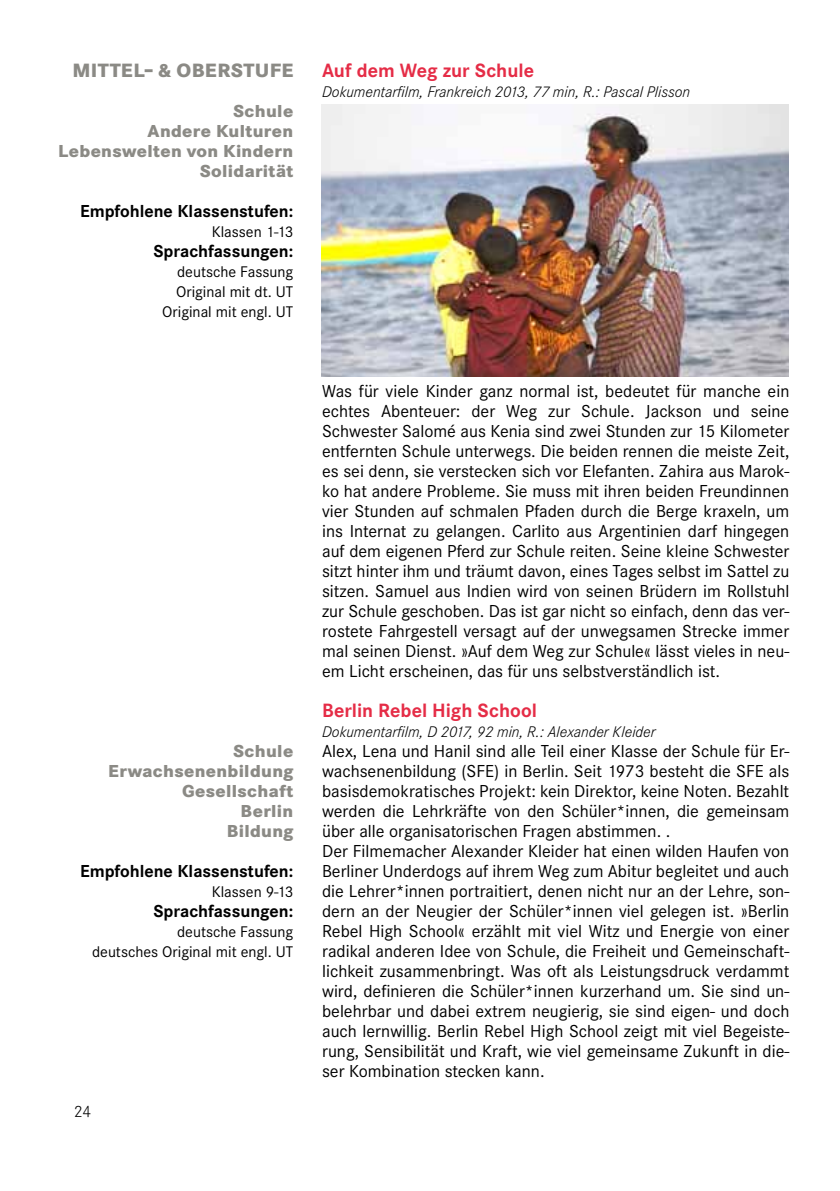
<style>
.page{position:relative;width:840px;height:1191px;background:#fff}
.page>*{position:absolute;margin:0;border:0;box-sizing:border-box;transform-origin:0 0}
.t1{font:700 20px "Corporate S";color:#e52c46}
.t2{font:800 20px "Corporate S";color:#8b8a85}
.t3{font:18px/20px "Corporate S";color:#000;text-align:justify}
.t4{font:800 18px/20px "Corporate S";letter-spacing:.02em;color:#8b8a85;text-align:right}
.t5{font:700 18px "Corporate S";color:#000}
.t6{font:300 17px "Corporate S";color:#000}
.t7{font:16px/20px "Corporate S";color:#000;text-align:right}
.t8{font:italic 300 16px "Corporate S";color:#000}
.s1{font-size:25px}
</style>
<div class="page">
<img style="left:321px;top:105px;width:467px;height:272px">
<p class="t2" style="left:73px;top:58px;width:30px">Mittel</p>
<p class="t2" style="left:145px;top:58px;width:61px"><span class="s1">-</span> &amp; Oberst</p>
<p class="t2" style="left:255px;top:58px;width:27px">ufe</p>
<p class="t4" style="left:58px;top:101px;width:236px">Schule<br>Andere Kulturen<br>Lebenswelten von Kindern<br>Solidarität</p>
<p class="t5" style="left:80px;top:200px;width:214px">Empfohlene Klassenstufen:</p>
<p class="t7" style="left:212px;top:222px;width:83px">Klassen 1-13</p>
<p class="t5" style="left:153px;top:240px;width:141px">Sprachfassungen:</p>
<p class="t7" style="left:162px;top:262px;width:132px">deutsche Fassung<br>Original mit dt. UT<br>Original mit engl. UT</p>
<p class="t4" style="left:108px;top:741px;width:186px">Schule<br>Erwachsenenbildung<br>Gesellschaft<br>Berlin<br>Bildung</p>
<p class="t5" style="left:80px;top:860px;width:214px">Empfohlene Klassenstufen:</p>
<p class="t7" style="left:212px;top:882px;width:83px">Klassen 9-13</p>
<p class="t5" style="left:153px;top:900px;width:141px">Sprachfassungen:</p>
<p class="t7" style="left:92px;top:922px;width:202px">deutsche Fassung<br>deutsches Original mit engl. UT</p>
<p class="t6" style="left:74px;top:1102px;width:19px">24</p>
<p class="t1" style="left:322px;top:59px;width:213px">Auf dem Weg zur Schule</p>
<p class="t8" style="left:322px;top:82px;width:369px">Dokumentarfilm, Frankreich 2013, 77 min, R.: Pascal Plisson</p>
<p class="t3" style="left:322px;top:381px;width:468px">Was für viele Kinder ganz normal ist, bedeutet für manche ein echtes Abenteuer: der Weg zur Schule. Jackson und seine Schwester Salomé aus Kenia sind zwei Stunden zur 15 Kilometer entfernten Schule unterwegs. Die beiden rennen die meiste Zeit, es sei denn, sie verstecken sich vor Elefanten. Zahira aus Marok&shy;ko hat andere Probleme. Sie muss mit ihren beiden Freundinnen vier Stunden auf schmalen Pfaden durch die Berge kraxeln, um ins Internat zu gelangen. Carlito aus Argentinien darf hingegen auf dem eigenen Pferd zur Schule reiten. Seine kleine Schwester sitzt hinter ihm und träumt davon, eines Tages selbst im Sattel zu sitzen. Samuel aus Indien wird von seinen Brüdern im Rollstuhl zur Schule geschoben. Das ist gar nicht so einfach, denn das ver&shy;rostete Fahrgestell versagt auf der unwegsamen Strecke immer mal seinen Dienst. »Auf dem Weg zur Schule« lässt vieles in neu&shy;em Licht erscheinen, das für uns selbstverständlich ist.</p>
<p class="t1" style="left:322px;top:699px;width:216px">Berlin Rebel High School</p>
<p class="t8" style="left:322px;top:722px;width:335px">Dokumentarfilm, D 2017, 92 min, R.: Alexander Kleider</p>
<p class="t3" style="left:322px;top:741px;width:468px;text-align:left">Alex, Lena und Hanil sind alle Teil einer Klasse der Schule für Er&shy;wachsenenbildung (SFE) in Berlin. Seit 1973 besteht die SFE als basisdemokratisches Projekt: kein Direktor, keine Noten. Bezahlt werden die Lehrkräfte von den Schüler*innen, die gemeinsam über alle organisatorischen Fragen abstimmen. .<br>Der Filmemacher Alexander Kleider hat einen wilden Haufen von Berliner Underdogs auf ihrem Weg zum Abitur begleitet und auch die Lehrer*innen portraitiert, denen nicht nur an der Lehre, son&shy;dern an der Neugier der Schüler*innen viel gelegen ist. »Berlin Rebel High School« erzählt mit viel Witz und Energie von einer radikal anderen Idee von Schule, die Freiheit und Gemeinschaft&shy;lichkeit zusammenbringt. Was oft als Leistungsdruck verdammt wird, definieren die Schüler*innen kurzerhand um. Sie sind un&shy;belehrbar und dabei extrem neugierig, sie sind eigen- und doch auch lernwillig. Berlin Rebel High School zeigt mit viel Begeiste&shy;rung, Sensibilität und Kraft, wie viel gemeinsame Zukunft in die&shy;ser Kombination stecken kann.</p>
</div>
